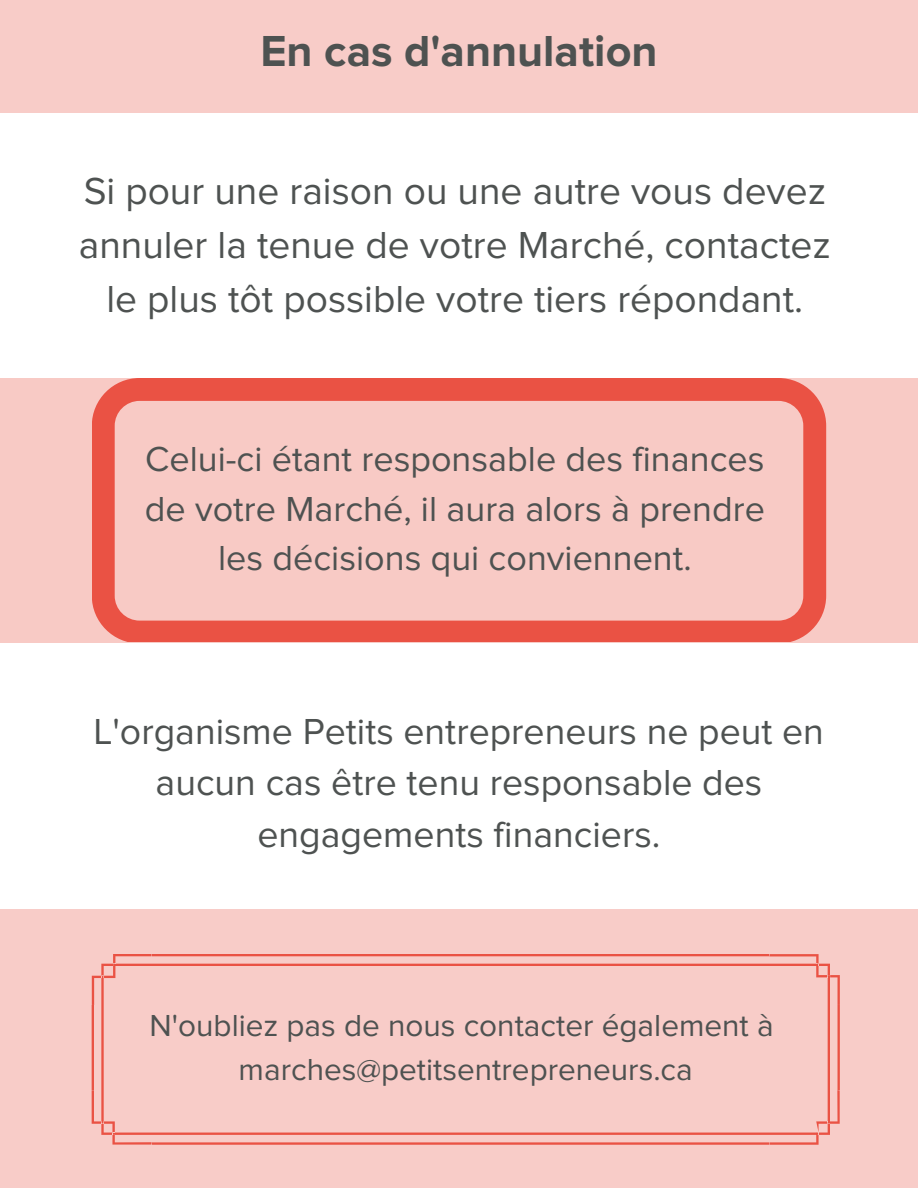
<style>
.page{position:relative;width:918px;height:1188px;background:#fff}
.page>*{position:absolute;margin:0;border:0;box-sizing:border-box;transform-origin:0 0}
.t1{font:700 45px "Proxima Nova";color:#4e5251}
.t2{font:39px/54px "Proxima Nova";color:#4e5251;text-align:center}
.t3{font:37.5px/51.8px "Proxima Nova";color:#4e5251;text-align:center}
.t4{font:36px/49.5px "Proxima Nova";color:#4e5251;text-align:center}
.t5{font:31.5px/43.8px "Proxima Nova";color:#4e5251;text-align:center}
</style>
<div class="page">
<div style="left:0;top:0;width:918px;height:112px;background:#f8ccc8"></div>
<div style="left:0;top:378px;width:918px;height:265px;background:#f8cac5"></div>
<div style="left:0;top:909px;width:918px;height:278px;background:#f8ccc8"></div>
<svg style="left:92px;top:378px;width:734px;height:263px"></svg>
<svg style="left:92px;top:954px;width:748px;height:191px"></svg>
<p class="t1" style="left:260px;top:31px;width:399px">En cas d'annulation</p>
<p class="t2" style="left:79px;top:166px;width:754px">Si pour une raison ou une autre vous devez annuler la tenue de votre Marché, contactez le plus tôt possible votre tiers répondant.</p>
<p class="t4" style="left:145px;top:436px;width:622px">Celui-ci étant responsable des finances de votre Marché, il aura alors à prendre les décisions qui conviennent.</p>
<p class="t3" style="left:94px;top:707px;width:732px">L'organisme Petits entrepreneurs ne peut en aucun cas être tenu responsable des engagements financiers.</p>
<p class="t5" style="left:150px;top:1005px;width:626px">N'oubliez pas de nous contacter également à marches@petitsentrepreneurs.ca</p>
</div>
